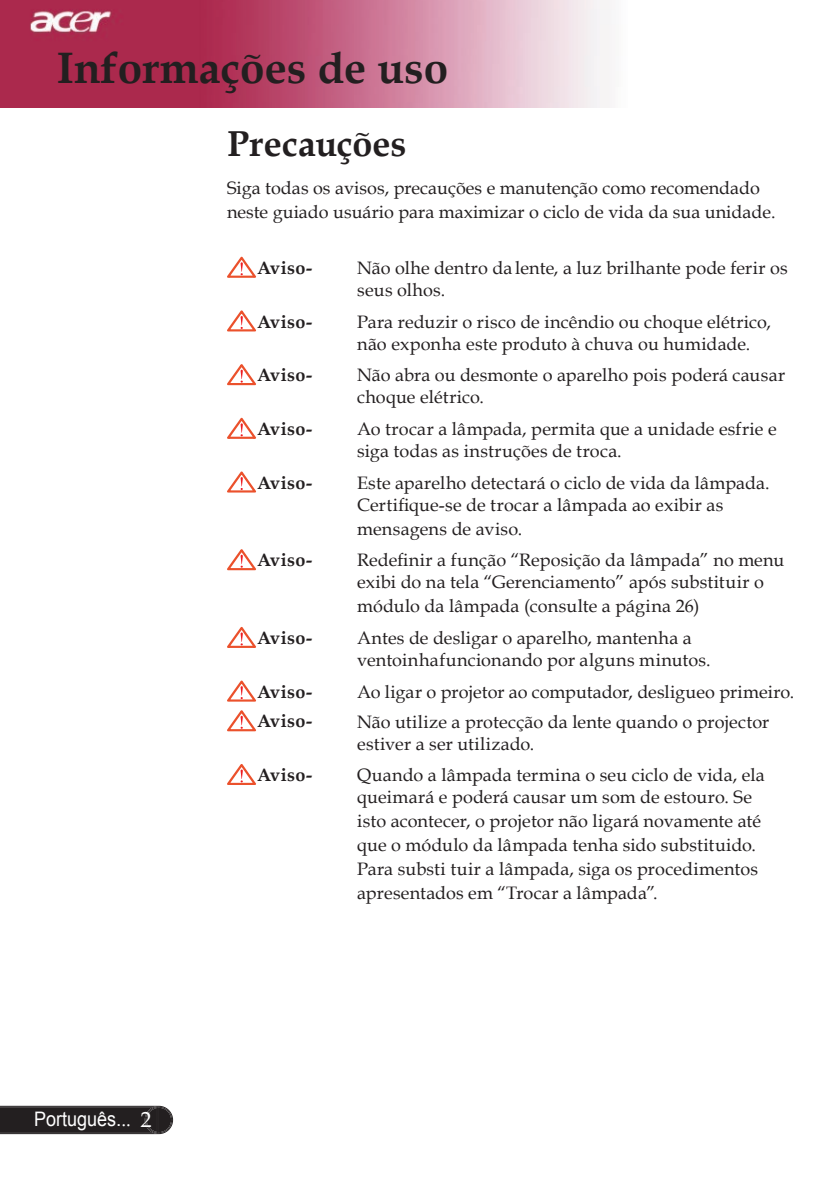
<style>
.page{position:relative;width:840px;height:1191px;background:#fff}
.page>*{position:absolute;margin:0;border:0;box-sizing:border-box;transform-origin:0 0}
.t1{font:700 44px "Book Antiqua";color:#231f20}
.t2{font:700 36px "Book Antiqua";color:#231f20}
.t3{font:20px "Arial";color:#fff;scale:.9 1}
.t4{font:18px/22px "Book Antiqua";letter-spacing:.005em;color:#231f20}
.t5{font:700 18px "Book Antiqua";letter-spacing:.015em;color:#231f20}
.s1{font-family:"Book Antiqua"}
.s2{font-family:"Book Antiqua";font-size:22px}
</style>
<div class="page">
<svg style="left:0;top:1105px;width:173px;height:29px;background:#312d2e"></svg>
<img style="left:0;top:0;width:610px;height:108px">
<svg style="left:227px;top:257px;width:29px;height:21px"></svg>
<svg style="left:227px;top:310px;width:29px;height:21px"></svg>
<svg style="left:227px;top:364px;width:29px;height:21px"></svg>
<svg style="left:227px;top:418px;width:29px;height:21px"></svg>
<svg style="left:227px;top:471px;width:29px;height:21px"></svg>
<svg style="left:227px;top:549px;width:29px;height:21px"></svg>
<svg style="left:227px;top:627px;width:29px;height:21px"></svg>
<svg style="left:227px;top:680px;width:29px;height:21px"></svg>
<svg style="left:227px;top:710px;width:29px;height:21px"></svg>
<svg style="left:227px;top:764px;width:29px;height:21px"></svg>
<h1 class="t1" style="left:57px;top:38px;width:393px">Informações de uso</h1>
<h2 class="t2" style="left:227px;top:119px;width:181px">Precauções</h2>
<p class="t4" style="left:227px;top:176px;width:550px;line-height:24px">Siga todas os avisos, precauções e manutenção como recomendado neste guiado usuário para maximizar o ciclo de vida da sua unidade.</p>
<p class="t5" style="left:257px;top:255px;width:56px">Aviso-</p>
<p class="t4" style="left:357px;top:256px;width:432px">Não olhe dentro da lente, a luz brilhante pode ferir os seus olhos.</p>
<p class="t5" style="left:257px;top:309px;width:56px">Aviso-</p>
<p class="t4" style="left:357px;top:310px;width:415px">Para reduzir o risco de incêndio ou choque elétrico, não exponha este produto à chuva ou humidade.</p>
<p class="t5" style="left:257px;top:363px;width:56px">Aviso-</p>
<p class="t4" style="left:357px;top:364px;width:429px">Não abra ou desmonte o aparelho pois poderá causar choque elétrico.</p>
<p class="t5" style="left:257px;top:416px;width:56px">Aviso-</p>
<p class="t4" style="left:357px;top:417px;width:420px">Ao trocar a lâmpada, permita que a unidade esfrie e siga todas as instruções de troca.</p>
<p class="t5" style="left:257px;top:470px;width:56px">Aviso-</p>
<p class="t4" style="left:357px;top:471px;width:413px">Este aparelho detectará o ciclo de vida da lâmpada.<br>Certifique-se de trocar a lâmpada ao exibir as</p>
<p class="t4" style="left:357px;top:517px;width:167px">mensagens de aviso.</p>
<p class="t5" style="left:257px;top:548px;width:56px">Aviso-</p>
<p class="t4" style="left:357px;top:549px;width:428px">Redefinir a função “Reposição da lâmpada” no menu exibi do na tela “Gerenciamento” após substituir o</p>
<p class="t4" style="left:357px;top:595px;width:343px">módulo da lâmpada (consulte a página 26)</p>
<p class="t5" style="left:257px;top:625px;width:56px">Aviso-</p>
<p class="t4" style="left:357px;top:626px;width:354px">Antes de desligar o aparelho, mantenha a ventoinhafuncionando por alguns minutos.</p>
<p class="t5" style="left:257px;top:679px;width:56px">Aviso-</p>
<p class="t4" style="left:357px;top:680px;width:438px">Ao ligar o projetor ao computador, desligueo primeiro.</p>
<p class="t5" style="left:257px;top:709px;width:56px">Aviso-</p>
<p class="t4" style="left:357px;top:710px;width:413px">Não utilize a protecção da lente quando o projector estiver a ser utilizado.</p>
<p class="t5" style="left:257px;top:762px;width:56px">Aviso-</p>
<p class="t4" style="left:357px;top:763px;width:409px">Quando a lâmpada termina o seu ciclo de vida, ela queimará e poderá causar um som de estouro. Se</p>
<p class="t4" style="left:357px;top:808px;width:405px;line-height:24px">isto acontecer, o projetor não ligará novamente até que o módulo da lâmpada tenha sido substituido.<br>Para substi tuir a lâmpada, siga os procedimentos apresentados em “Trocar a lâmpada”.</p>
<p class="t3" style="left:34px;top:1106px;width:132px">Português.<span class="s1">..</span> <span class="s2">2</span></p>
</div>
